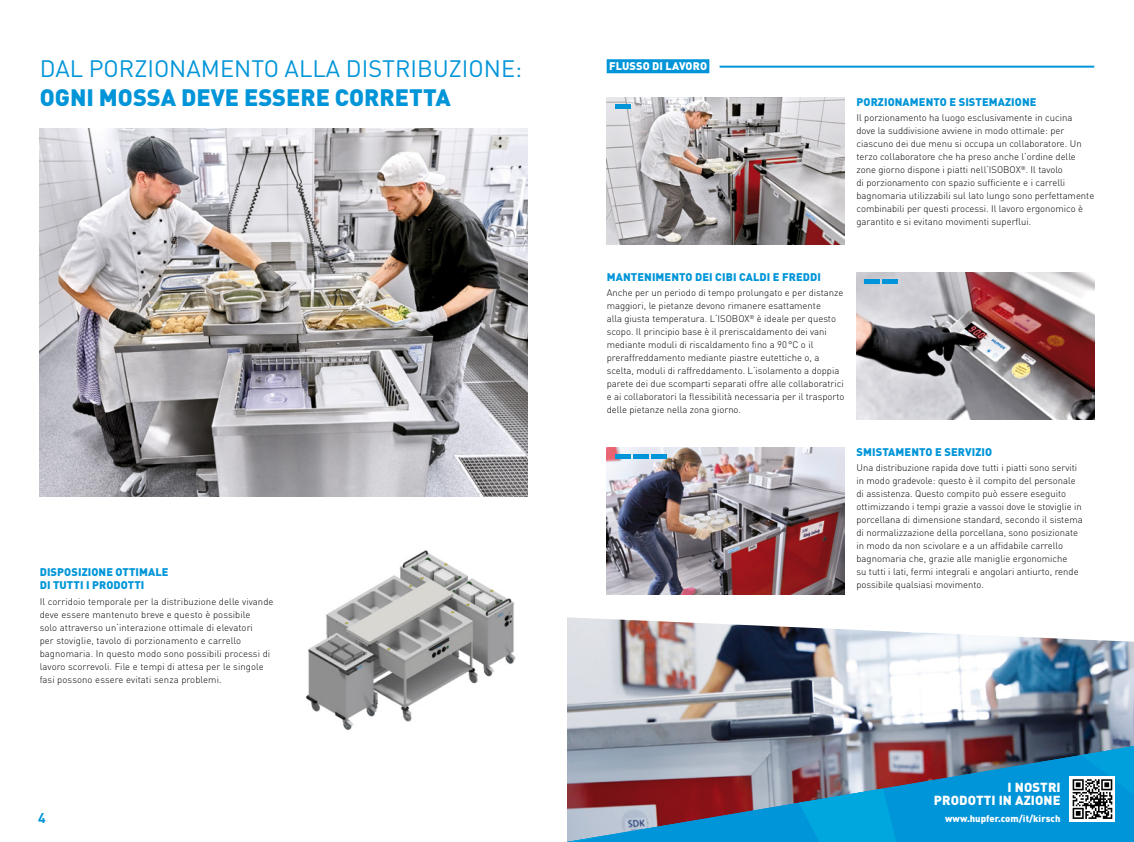
<style>
.page{position:relative;width:1134px;height:842px;background:#fff}
.page>*{position:absolute;margin:0;border:0;box-sizing:border-box;transform-origin:0 0}
.t1{font:23.5px "DIN Pro";color:#0095d8}
.t2{font:900 23.5px "DIN Pro";color:#0095d8}
.t3{font:700 14px "DIN Pro";color:#0095d8}
.t4{font:900 13px/13px "DIN Pro";letter-spacing:.01em;color:#fff;text-align:right}
.t5{font:900 11px/13px "DIN Pro";letter-spacing:.01em;color:#0095d8}
.t6{font:900 11px "DIN Pro";letter-spacing:.01em;color:#fff}
.t7{font:300 9.5px/13px "DIN Pro";color:#000}
.t8{font:900 9.5px "DIN Pro";color:#fff}
.s1{font-weight:700;font-size:14px;color:#0095d8}
</style>
<div class="page">
<img style="left:567px;top:617px;width:567px;height:129px">
<svg style="left:567px;top:746px;width:567px;height:96px;background:#4f7ea2"></svg>
<svg style="left:567px;top:835px;width:38px;height:7px"></svg>
<svg style="left:759px;top:746px;width:137px;height:96px;background:#5091b2"></svg>
<img style="left:40px;top:129px;width:487px;height:367px">
<svg style="left:1070px;top:776px;width:45px;height:46px"></svg>
<img style="left:607px;top:97px;width:237px;height:147px">
<div style="left:614px;top:104px;width:16px;height:5px;background:#0095d8"></div>
<img style="left:856px;top:272px;width:238px;height:148px">
<div style="left:864px;top:279px;width:16px;height:5px;background:#0095d8"></div>
<div style="left:882px;top:279px;width:16px;height:5px;background:#0095d8"></div>
<img style="left:607px;top:447px;width:237px;height:148px">
<div style="left:614px;top:454px;width:16px;height:5px;background:#0095d8"></div>
<div style="left:651px;top:454px;width:16px;height:5px;background:#0095d8"></div>
<div style="left:633px;top:454px;width:16px;height:5px;background:#0095d8"></div>
<div style="left:607px;top:59px;width:102px;height:14px;background:#0095d8"></div>
<hr style="left:720px;top:66px;width:374px;height:2px;background:#0095d8">
<img style="left:305px;top:550px;width:211px;height:180px">
<svg style="left:1073px;top:746px;width:61px;height:73px;background:#3d8fb2"></svg>
<h1 class="t1" style="left:40px;top:53px;width:484px">DAL PORZIONAMENTO ALLA DISTRIBUZIONE:</h1>
<h1 class="t2" style="left:40px;top:81px;width:412px">OGNI MOSSA DEVE ESSERE CORRETTA</h1>
<p class="t5" style="left:40px;top:565px;width:130px">DISPOSIZIONE OTTIMALE<br>DI TUTTI I PRODOTTI</p>
<p class="t7" style="left:40px;top:595px;width:235px">Il corridoio temporale per la distribuzione delle vivande deve essere mantenuto breve e questo è possibile<br>solo attraverso un‘interazione ottimale di elevatori<br>per stoviglie, tavolo di porzionamento e carrello bagnomaria. In questo modo sono possibili processi di lavoro scorrevoli. File e tempi di attesa per le singole fasi possono essere evitati senza problemi.</p>
<h2 class="t3" style="left:38px;top:809px;width:9px">4</h2>
<p class="t6" style="left:609px;top:59px;width:99px">FLUSSO DI LAVORO</p>
<p class="t5" style="left:856px;top:95px;width:182px">PORZIONAMENTO E SISTEMAZIONE</p>
<p class="t7" style="left:856px;top:111px;width:239px">Il porzionamento ha luogo esclusivamente in cucina<br>dove la suddivisione avviene in modo ottimale: per ciascuno dei due menu si occupa un collaboratore. Un terzo collaboratore che ha preso anche l‘ordine delle zone giorno dispone i piatti nell‘ISOBOX<sup>®</sup>. Il tavolo<br>di porzionamento con spazio sufficiente e i carrelli bagnomaria utilizzabili sul lato lungo sono perfettamente combinabili per questi processi. Il lavoro ergonomico è garantito e si evitano movimenti superflui.</p>
<p class="t5" style="left:607px;top:270px;width:216px">MANTENIMENTO DEI CIBI CALDI E FREDDI</p>
<p class="t7" style="left:607px;top:286px;width:239px">Anche per un periodo di tempo prolungato e per distanze maggiori, le pietanze devono rimanere esattamente<br>alla giusta temperatura. L‘ISOBOX<sup>®</sup> è ideale per questo scopo. Il principio base è il preriscaldamento dei vani mediante moduli di riscaldamento fino a 90°C o il preraffreddamento mediante piastre eutettiche o, a scelta, moduli di raffreddamento. L‘isolamento a doppia parete dei due scomparti separati offre alle collaboratrici e ai collaboratori la flessibilità necessaria per il trasporto delle pietanze nella zona giorno.</p>
<p class="t5" style="left:856px;top:445px;width:137px">SMISTAMENTO E SERVIZIO</p>
<p class="t7" style="left:856px;top:461px;width:228px">Una distribuzione rapida dove tutti i piatti sono serviti in modo gradevole: questo è il compito del personale di assistenza. Questo compito può essere eseguito ottimizzando i tempi grazie a vassoi dove le stoviglie in porcellana di dimensione standard, secondo il sistema di normalizzazione della porcellana, sono posizionate in modo da non scivolare e a un affidabile carrello bagnomaria che, grazie alle maniglie ergonomiche<br>su tutti i lati, fermi integrali e angolari antiurto, rende possibile qualsiasi movimento.</p>
<h3 class="t4" style="left:934px;top:780px;width:128px">I NOSTRI<br>PRODOTTI IN AZIONE</h3>
<p class="t8" style="left:945px;top:812px;width:140px">www.hupfer.com/it/kirsch <span class="s1">5</span></p>
</div>
